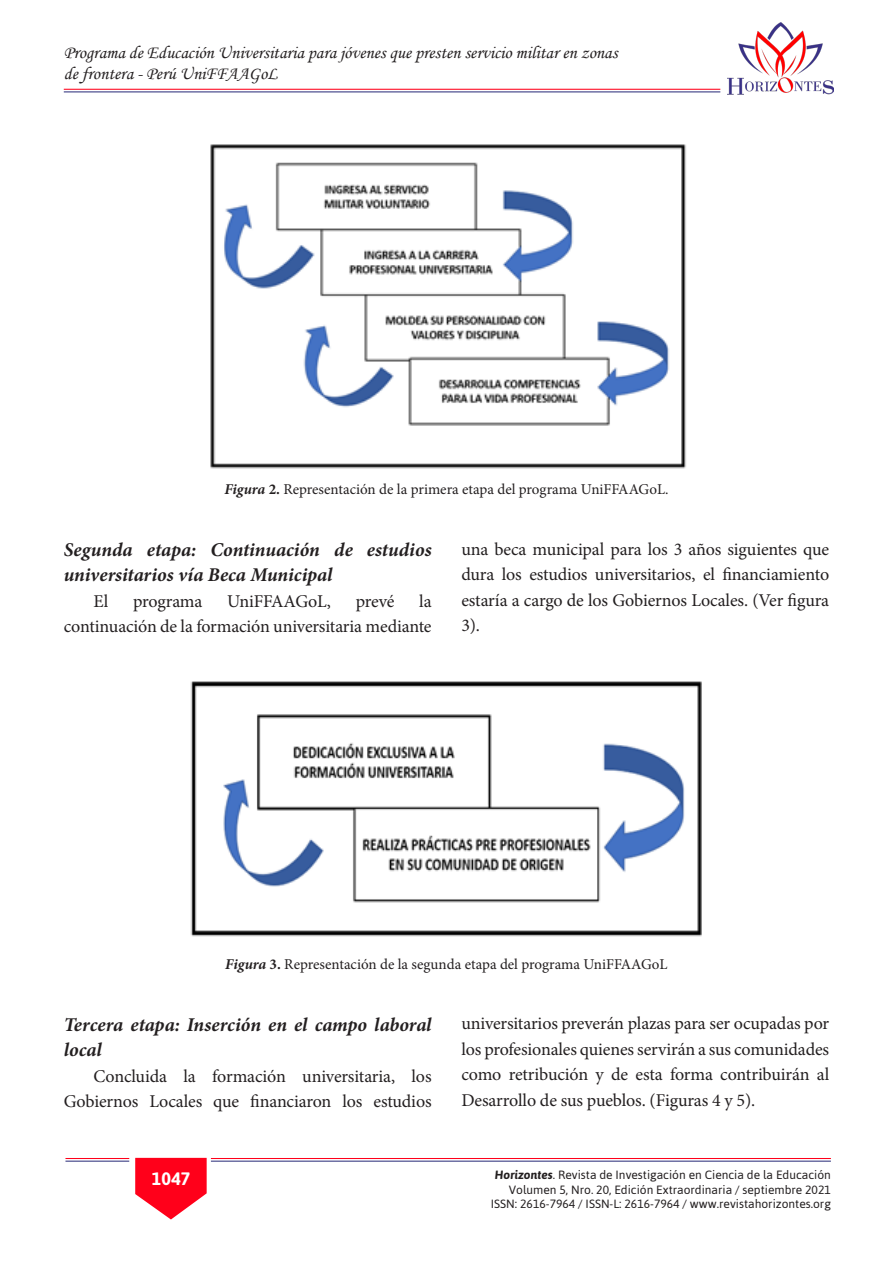
<style>
.page{position:relative;width:893px;height:1263px;background:#fff}
.page>*{position:absolute;margin:0;border:0;box-sizing:border-box;transform-origin:0 0}
.Titulo_Interno{font:italic 700 19.5px/25.5px "Minion Pro";color:#231f20}
.t1{font:18px/25.5px "Minion Pro";letter-spacing:-.01em;color:#231f20;text-align:right}
.t2{font:18px/20.2px "Monotype Corsiva";color:#231f20}
.t3{font:700 18px "Asap";color:#fff}
.t4{font:15px "Minion Pro";color:#231f20}
.t5{font:12px/14.4px "Asap";color:#231f20;text-align:right}
.s1{font-weight:700;font-style:italic}
.s2{font-weight:700}
</style>
<div class="page">
<hr style="left:211px;top:1160px;width:620px;height:2px;background:#30327d">
<hr style="left:211px;top:1158px;width:620px;height:1px;background:#ff001a">
<hr style="left:65px;top:1160px;width:64px;height:2px;background:#30327d">
<hr style="left:65px;top:1158px;width:64px;height:1px;background:#ff001a">
<svg style="left:135px;top:1158px;width:72px;height:61px"></svg>
<hr style="left:64px;top:91px;width:656px;height:1px;background:#30327d">
<hr style="left:64px;top:89px;width:656px;height:1px;background:#ff001a">
<img style="left:727px;top:22px;width:106px;height:73px">
<img style="left:210px;top:144px;width:476px;height:324px">
<img style="left:190px;top:681px;width:512px;height:256px">
<p class="t2" style="left:64px;top:43px;width:555px">Programa de Educación Universitaria para jóvenes que presten servicio militar en zonas de frontera - Perú UniFFAAGoL</p>
<p class="t4" style="left:224px;top:479px;width:446px"><span class="s1">Figura</span> <span class="s2">2.</span> Representación de la primera etapa del programa UniFFAAGoL.</p>
<p class="Titulo_Interno" style="left:64px;top:537px;width:369px">Segunda etapa: Continuación de estudios universitarios vía Beca Municipal</p>
<p class="t1" style="left:94px;top:588px;width:16px">El</p>
<p class="t1" style="left:133px;top:588px;width:71px">programa</p>
<p class="t1" style="left:227px;top:588px;width:105px">UniFFAAGoL,</p>
<p class="t1" style="left:356px;top:588px;width:40px">prevé</p>
<p class="t1" style="left:64px;top:588px;width:369px">la<br>continuación de la formación universitaria mediante</p>
<p class="t1" style="left:461px;top:536px;width:369px;text-align:justify">una beca municipal para los 3 años siguientes que dura los estudios universitarios, el financiamiento estaría a cargo de los Gobiernos Locales. (Ver figura 3).</p>
<p class="t4" style="left:225px;top:954px;width:444px"><span class="s1">Figura</span> <span class="s2">3.</span> Representación de la segunda etapa del programa UniFFAAGoL</p>
<p class="Titulo_Interno" style="left:64px;top:1011px;width:369px">Tercera etapa: Inserción en el campo laboral local</p>
<p class="t1" style="left:64px;top:1063px;width:369px">Concluida la formación universitaria, los<br>Gobiernos Locales que financiaron los estudios</p>
<p class="t3" style="left:152px;top:1168px;width:40px">1047</p>
<p class="t1" style="left:461px;top:1011px;width:369px;text-align:justify">universitarios preverán plazas para ser ocupadas por los profesionales quienes servirán a sus comunidades como retribución y de esta forma contribuirán al Desarrollo de sus pueblos. (Figuras 4 y 5).</p>
<p class="t5" style="left:491px;top:1168px;width:341px"><span class="s1">Horizontes</span>. Revista de Investigación en Ciencia de la Educación<br>Volumen 5, Nro. 20, Edición Extraordinaria / septiembre 2021<br>ISSN: 2616-7964 / ISSN-L: 2616-7964 / www.revistahorizontes.org</p>
</div>
